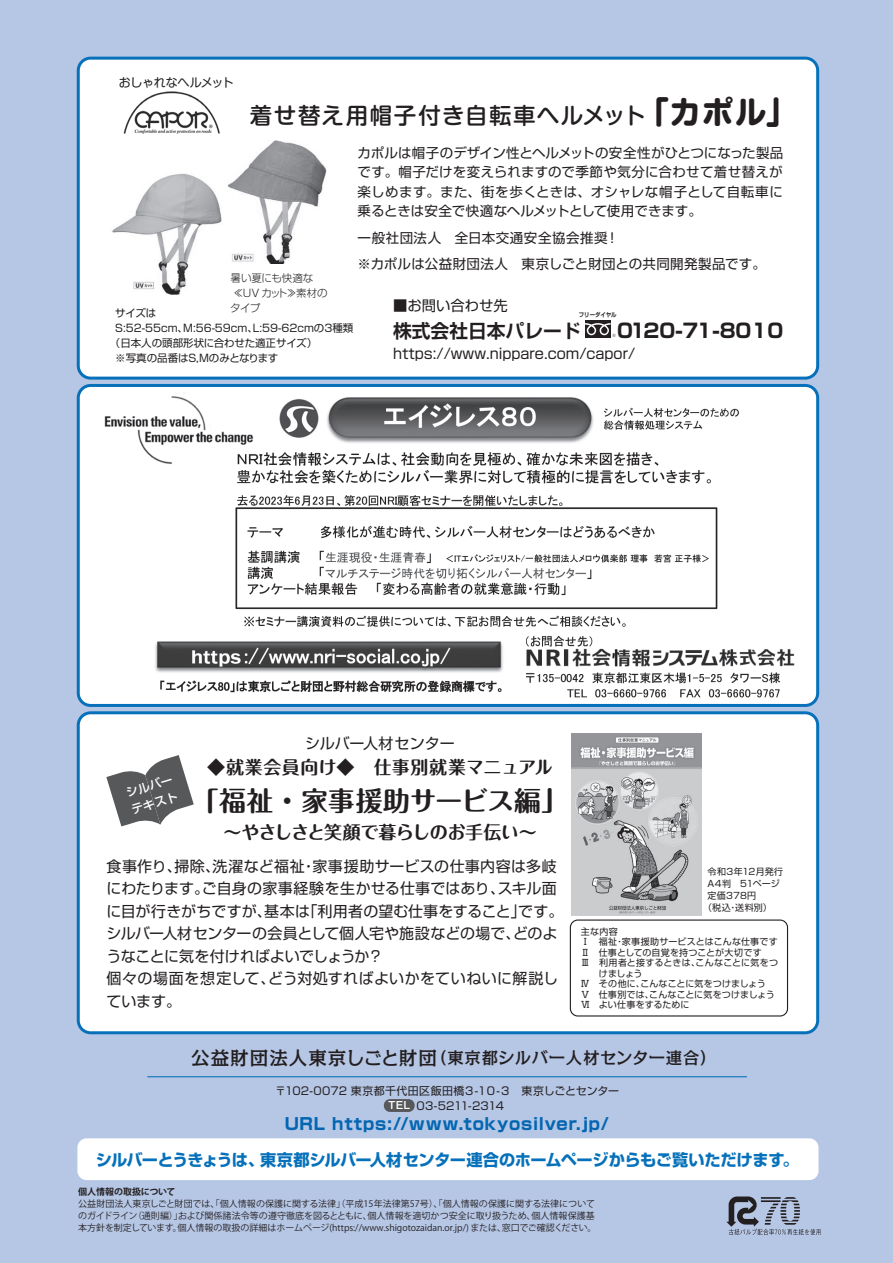
<style>
.page{position:relative;width:893px;height:1263px;background:#b6c6e5}
.page>*{position:absolute;margin:0;border:0;box-sizing:border-box;transform-origin:0 0}
.t1{font:700 27px "Maru Fo Pro";letter-spacing:-.005em;color:#231f20}
.t2{font:500 22.5px "Shin M Go Pro";letter-spacing:.06em;color:#231f20}
.t3{font:700 19.5px "Shin Go Pr 5";color:#231f20}
.t4{font:700 18px "Maru Fo Pro";letter-spacing:.025em;color:#231f20}
.t5{font:700 18px "Maru Fo Pro";letter-spacing:-.02em;color:#231f20}
.t6{font:500 16.35px "Kakumin Pro";letter-spacing:.03em;color:#231f20}
.t7{font:700 16.35px "Shin Go Pr 5";letter-spacing:.055em;color:#0671ba}
.t8{font:700 16.2px "Shin Go Pr 5";letter-spacing:-.03em;color:#0671ba}
.t9{font:15px/22.5px "Shin Go Pr 5";letter-spacing:.005em;color:#231f20}
.t10{font:14.4px "Shin Go Pr 5";color:#231f20}
.t11{font:13.5px/19.5px "Shin Go Pr 5";letter-spacing:.02em;color:#231f20;text-align:justify}
.t12{font:12px "Shin M Go Pro";letter-spacing:-.03em;color:#231f20}
.t13{font:500 12px/18px "Shin Go Pr 5";color:#fff}
.t14{font:10.95px "Shin Go Pr 5";letter-spacing:.015em;color:#231f20}
.t15{font:700 10.95px "Mi Go MB1 Std De";color:#fff}
.t16{font:10.5px "Shin Go Pr 5";color:#231f20}
.t17{font:300 10.5px/15px "Shin Go Pr 5";letter-spacing:-.015em;color:#231f20}
.t18{font:9px/12px "Koz Go Pr 6 N";color:#231f20}
.t19{font:9px "Shin Go Pr 5";letter-spacing:.015em;color:#231f20}
.t20{font:700 9px "Koz Go Pr 6 N";letter-spacing:-.01em;color:#231f20}
.t21{font:9px "Shin Go Pr 5";letter-spacing:.035em;color:#231f20}
.t22{font:700 6px "Shin Go Pr 5 De";color:#231f20;scale:.9 1}
.s1{font-weight:700;font-size:31.5px}
.s2{font-family:"Shin Go Pr 5 De";font-size:18.75px}
.s3{font-size:18.6px}
</style>
<div class="page">
<div style="left:78px;top:713px;width:740px;height:320px;background:#fff;border-radius:12px"></div>
<div style="left:77px;top:711px;width:742px;height:323px;border:3px solid #0671ba;border-radius:12px"></div>
<div style="left:78px;top:385px;width:740px;height:320px;background:#fff;border-radius:12px"></div>
<div style="left:77px;top:384px;width:742px;height:323px;border:3px solid #0671ba;border-radius:12px"></div>
<div style="left:78px;top:58px;width:740px;height:320px;background:#fff;border-radius:12px"></div>
<div style="left:77px;top:57px;width:742px;height:323px;border:3px solid #0671ba;border-radius:12px"></div>
<svg style="left:726px;top:1196px;width:95px;height:39px"></svg>
<div style="left:384px;top:1099px;width:31px;height:13px;background:#57585a;border-radius:6px"></div>
<hr style="left:147px;top:1076px;width:600px;height:1px;background:#0671ba">
<div style="left:77px;top:1138px;width:741px;height:42px;background:#fff;border-radius:9px"></div>
<img style="left:112px;top:173px;width:110px;height:122px">
<img style="left:227px;top:140px;width:100px;height:124px">
<img style="left:104px;top:396px;width:691px;height:302px">
<div style="left:585px;top:320px;width:26px;height:18px;background:#231f20"></div>
<svg style="left:585px;top:323px;width:31px;height:14px"></svg>
<img style="left:123px;top:91px;width:97px;height:43px">
<svg style="left:106px;top:755px;width:88px;height:71px"></svg>
<img style="left:571px;top:733px;width:130px;height:182px">
<div style="left:570px;top:919px;width:218px;height:97px;border:1px solid #231f20;border-radius:7px"></div>
<h3 class="t12" style="left:119px;top:72px;width:116px">おしゃれなヘルメット</h3>
<h2 class="t2" style="left:250px;top:97px;width:549px">着せ替え用帽子付き自転車ヘルメット<span class="s1">「カポル」</span></h2>
<h3 class="t11" style="left:358px;top:142px;width:427px">カポルは帽子のデザイン性とヘルメットの安全性がひとつになった製品です。帽子だけを変えられますので季節や気分に合わせて着せ替えが楽しめます。また、街を歩くときは、オシャレな帽子として自転車に乗るときは安全で快適なヘルメットとして使用できます。</h3>
<h3 class="t11" style="left:358px;top:224px;width:410px;line-height:25.5px">一般社団法人　全日本交通安全協会推奨！<br>※カポルは公益財団法人　東京しごと財団との共同開発製品です。</h3>
<p class="t17" style="left:230px;top:269px;width:99px">暑い夏にも快適な≪UV カット≫素材のタイプ</p>
<p class="t16" style="left:115px;top:304px;width:42px">サイズは</p>
<p class="t16" style="left:114px;top:319px;width:241px">Ｓ:52-55cm、Ｍ:56-59cm、Ｌ:59-62cmの3種類</p>
<p class="t16" style="left:110px;top:334px;width:209px">（日本人の頭部形状に合わせた適正サイズ）</p>
<p class="t16" style="left:115px;top:349px;width:165px">※写真の品番はS,Mのみとなります</p>
<h3 class="t10" style="left:393px;top:294px;width:116px">■お問い合わせ先</h3>
<h3 class="t3" style="left:393px;top:315px;width:392px"><span class="s2">株式会社日本パレード　</span> 0120-71-8010</h3>
<p class="t22" style="left:579px;top:309px;width:44px">フリーダイヤル</p>
<h3 class="t10" style="left:393px;top:342px;width:244px">https://www.nippare.com/capor/</h3>
<h3 class="t9" style="left:305px;top:731px;width:151px">シルバー人材センター</h3>
<h3 class="t4" style="left:207px;top:753px;width:347px">◆就業会員向け◆　仕事別就業マニュアル</h3>
<h1 class="t1" style="left:192px;top:779px;width:378px">「福祉・家事援助サービス編」</h1>
<h3 class="t5" style="left:223px;top:817px;width:315px">～やさしさと笑顔で暮らしのお手伝い～</h3>
<h3 class="t9" style="left:107px;top:853px;width:458px">食事作り、掃除、洗濯など福祉・家事援助サービスの仕事内容は多岐にわたります。ご自身の家事経験を生かせる仕事ではあり、スキル面に目が行きがちですが、基本は「利用者の望む仕事をすること」です。シルバー人材センターの会員として個人宅や施設などの場で、どのようなことに気を付ければよいでしょうか？<br>個々の場面を想定して、どう対処すればよいかをていねいに解説しています。</h3>
<p class="t21" style="left:708px;top:864px;width:77px">令和3年12月発行</p>
<h3 class="t13" style="left:124px;top:783px;width:50px;rotate:-17deg">シルバーテキスト</h3>
<p class="t19" style="left:708px;top:876px;width:74px">A4判　51ページ</p>
<p class="t19" style="left:708px;top:888px;width:50px">定価378円</p>
<p class="t19" style="left:703px;top:900px;width:70px">（税込・送料別）</p>
<p class="t19" style="left:581px;top:924px;width:38px">主な内容</p>
<p class="t19" style="left:581px;top:935px;width:198px">Ⅰ　福祉・家事援助サービスとはこんな仕事です</p>
<p class="t19" style="left:581px;top:945px;width:182px">Ⅱ　仕事としての自覚を持つことが大切です</p>
<p class="t19" style="left:581px;top:956px;width:199px">Ⅲ　利用者と接するときは、こんなことに気をつ</p>
<p class="t19" style="left:590px;top:966px;width:54px">　けましょう</p>
<p class="t19" style="left:581px;top:977px;width:186px">Ⅳ　その他に、こんなことに気をつけましょう</p>
<p class="t19" style="left:581px;top:987px;width:195px">Ⅴ　仕事別では、こんなことに気をつけましょう</p>
<p class="t19" style="left:581px;top:998px;width:110px">Ⅵ　よい仕事をするために</p>
<h3 class="t6" style="left:191px;top:1045px;width:527px"><span class="s3">公益財団法人東京しごと財団</span>（東京都シルバー人材センター連合）</h3>
<p class="t14" style="left:275px;top:1082px;width:345px">〒102-0072 東京都千代田区飯田橋３-１０-３　東京しごとセンター</p>
<p class="t15" style="left:388px;top:1097px;width:24px">TEL</p>
<p class="t14" style="left:390px;top:1096px;width:115px">TEL 03-5211-2314</p>
<h3 class="t7" style="left:285px;top:1111px;width:326px">URL https://www.tokyosilver.jp/</h3>
<h3 class="t8" style="left:96px;top:1147px;width:704px">シルバーとうきょうは、東京都シルバー人材センター連合のホームページからもご覧いただけます。</h3>
<p class="t20" style="left:78px;top:1187px;width:99px">個人情報の取扱について</p>
<p class="t18" style="left:78px;top:1198px;width:520px">公益財団法人東京しごと財団では、「個人情報の保護に関する法律」（平成15年法律第57号）、「個人情報の保護に関する法律についてのガイドライン（通則編）」および関係諸法令等の遵守徹底を図るとともに、個人情報を適切かつ安全に取り扱うため、個人情報保護基本方針を制定しています。個人情報の取扱の詳細はホームページ(https://www.shigotozaidan.or.jp/) または、窓口でご確認ください。</p>
</div>
